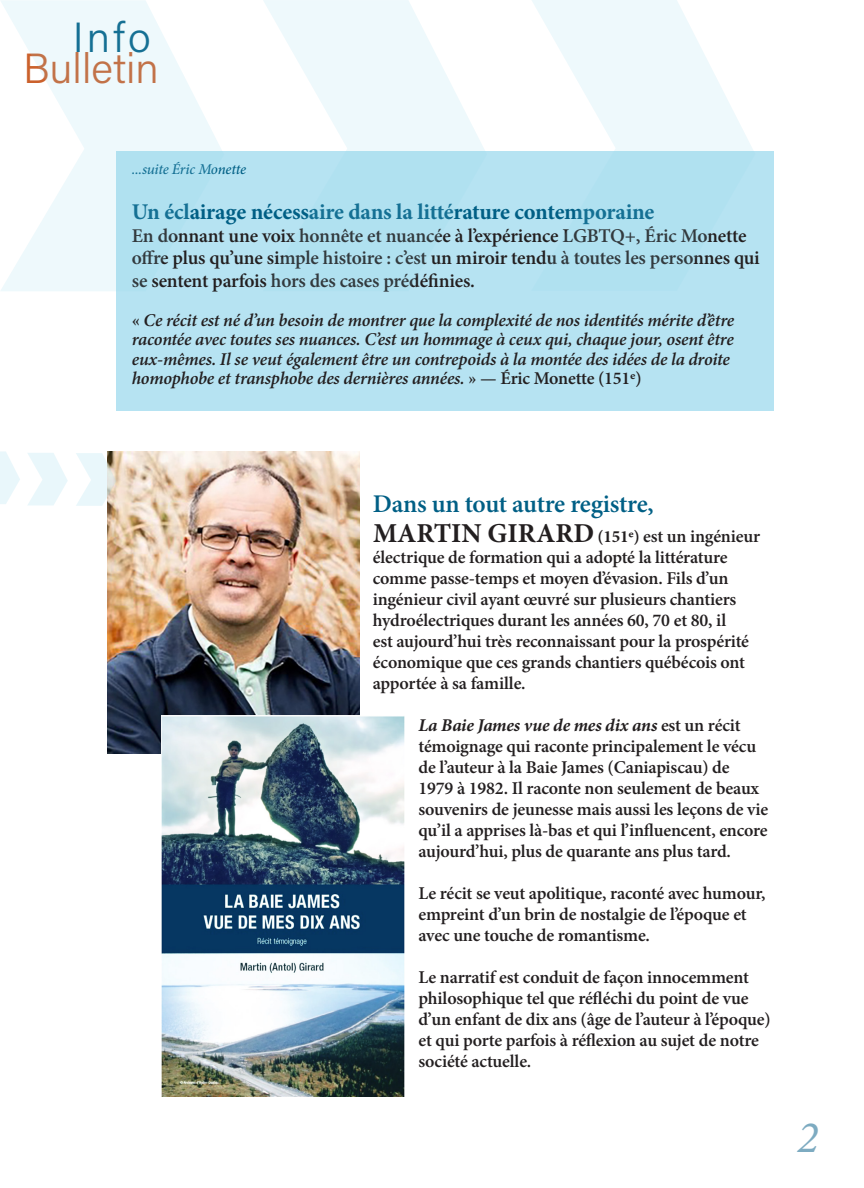
<style>
.page{position:relative;width:864px;height:1188px;background:#fff}
.page>*{position:absolute;margin:0;border:0;box-sizing:border-box;transform-origin:0 0}
.t1{font:italic 45px "Minion Pro";color:#7dabc1}
.t2{font:42.15px "Acumin Variable Concept";color:#cb612c}
.t3{font:42.15px "Acumin Variable Concept";color:#005f85}
.t4{font:600 25.5px "Minion Pro";letter-spacing:-.015em;color:#005f85}
.t5{font:700 22.5px "Minion Pro";letter-spacing:-.01em;color:#005f85}
.t6{font:600 19.5px/22.5px "Minion Pro";letter-spacing:-.01em;color:#231f20}
.t7{font:600 18px/21px "Minion Pro";letter-spacing:-.01em;color:#231f20}
.t8{font:italic 600 18px/19.5px "Minion Pro";letter-spacing:-.015em;color:#231f20}
.t9{font:italic 500 15px "Minion Pro";letter-spacing:-.02em;color:#005f85}
.s1{font-style:normal}
.s2{font-weight:700;font-size:27.3px}
.s3{font-weight:700;font-size:17.1px}
.s4{font-weight:700;font-style:italic}
</style>
<div class="page">
<div style="left:116px;top:151px;width:658px;height:259px;background:#b6e3f2"></div>
<img style="left:108px;top:451px;width:251px;height:302px">
<img style="left:161px;top:716px;width:244px;height:380px">
<svg style="left:76px;top:453px;width:40px;height:53px"></svg>
<svg style="left:0;top:451px;width:20px;height:53px"></svg>
<svg style="left:28px;top:453px;width:40px;height:53px"></svg>
<svg style="left:532px;top:0;width:221px;height:151px;fill:#eef9fc"></svg>
<svg style="left:1px;top:0;width:221px;height:291px;fill:#eef9fc"></svg>
<svg style="left:263px;top:0;width:222px;height:151px;fill:#eef9fc"></svg>
<p class="t3" style="left:73px;top:9px;width:80px">Info</p>
<p class="t2" style="left:23px;top:40px;width:137px">Bulletin</p>
<p class="t9" style="left:132px;top:159px;width:116px">...suite Éric Monette</p>
<p class="t5" style="left:132px;top:196px;width:524px">Un éclairage nécessaire dans la littérature contemporaine</p>
<p class="t6" style="left:132px;top:224px;width:630px">En donnant une voix honnête et nuancée à l’expérience LGBTQ+, Éric Monette offre plus qu’une simple histoire : c’est un miroir tendu à toutes les personnes qui se sentent parfois hors des cases prédéfinies.</p>
<p class="t8" style="left:132px;top:310px;width:604px"><span class="s1">«</span> Ce récit est né d’un besoin de montrer que la complexité de nos identités mérite d’être racontée avec toutes ses nuances. C’est un hommage à ceux qui, chaque jour, osent être eux-mêmes. Il se veut également être un contrepoids à la montée des idées de la droite homophobe et transphobe des dernières années. <span class="s1">» — Éric Monette (151e)</span></p>
<p class="t4" style="left:373px;top:486px;width:282px">Dans un tout autre registre,</p>
<p class="t7" style="left:373px;top:525px;width:389px"><span class="s2">MARTIN GIRARD</span> <span class="s3">(151e)</span> est un ingénieur électrique de formation qui a adopté la littérature comme passe-temps et moyen d’évasion. Fils d’un ingénieur civil ayant œuvré sur plusieurs chantiers hydroélectriques durant les années 60, 70 et 80, il<br>est aujourd’hui très reconnaissant pour la prospérité économique que ces grands chantiers québécois ont apportée à sa famille.</p>
<p class="t7" style="left:418px;top:714px;width:351px"><span class="s4">La Baie James vue de mes dix ans</span> est un récit témoignage qui raconte principalement le vécu de l’auteur à la Baie James (Caniapiscau) de 1979 à 1982. Il raconte non seulement de beaux souvenirs de jeunesse mais aussi les leçons de vie qu’il a apprises là-bas et qui l’influencent, encore aujourd’hui, plus de quarante ans plus tard.</p>
<p class="t7" style="left:418px;top:882px;width:349px">Le récit se veut apolitique, raconté avec humour, empreint d’un brin de nostalgie de l’époque et avec une touche de romantisme.</p>
<p class="t7" style="left:418px;top:966px;width:354px">Le narratif est conduit de façon innocemment philosophique tel que réfléchi du point de vue d’un enfant de dix ans (âge de l’auteur à l’époque) et qui porte parfois à réflexion au sujet de notre société actuelle.</p>
<p class="t1" style="left:797px;top:1107px;width:23px">2</p>
</div>
